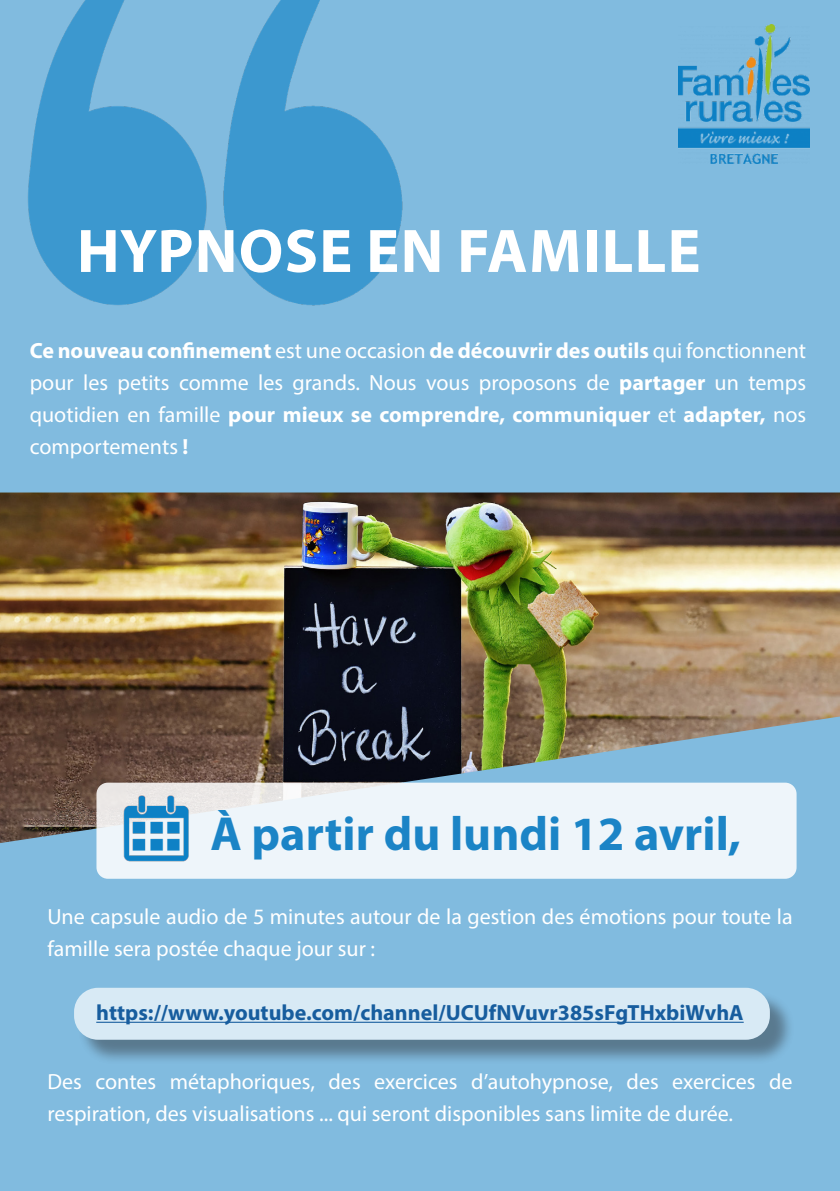
<style>
.page{position:relative;width:840px;height:1191px;background:#fff}
.page>*{position:absolute;margin:0;border:0;box-sizing:border-box;transform-origin:0 0}
.t1{font:700 62px "Myriad Pro";letter-spacing:.02em;color:#fff}
.t2{font:700 48px "Myriad Pro";color:#1b84c6}
.t3{font:22px/32px "Myriad Pro";color:#fff;text-align:justify}
.t4{font:700 22px "Myriad Pro";color:#175d9e}
.s1{font-weight:700}
</style>
<div class="page">
<div style="left:0;top:0;width:839px;height:1191px;background:#81bbdf"></div>
<img style="left:28px;top:0;width:375px;height:306px">
<div style="left:77px;top:990px;width:716px;height:75px;background:#231f20;opacity:.6"></div>
<div style="left:74px;top:987px;width:695px;height:52px;background:#d8eaf5;border-radius:24px"></div>
<hr style="left:96px;top:1021px;width:647px;height:1px;background:#175d9e">
<img style="left:678px;top:24px;width:130px;height:139px">
<img style="left:0;top:492px;width:839px;height:351px">
<svg style="left:96px;top:782px;width:700px;height:96px;background:#ecf3f7"></svg>
<img style="left:120px;top:792px;width:74px;height:74px">
<p class="t1" style="left:77px;top:211px;width:625px">HYPNOSE EN FAMILLE</p>
<p class="t3" style="left:30px;top:334px;width:777px"><span class="s1">Ce nouveau confinement</span> est une occasion <span class="s1">de découvrir des outils</span> qui fonctionnent pour les petits comme les grands. Nous vous proposons de <span class="s1">partager</span> un temps quotidien en famille <span class="s1">pour mieux se comprendre, communiquer</span> et <span class="s1">adapter,</span> nos</p>
<p class="t3" style="left:30px;top:430px;width:160px">comportements <span class="s1">!</span></p>
<p class="t2" style="left:210px;top:802px;width:532px">À partir du lundi 12 avril,</p>
<p class="t3" style="left:47px;top:900px;width:746px">Une capsule audio de 5 minutes autour de la gestion des émotions pour toute la famille sera postée chaque jour sur :</p>
<p class="t4" style="left:96px;top:998px;width:648px">https://www.youtube.com/channel/UCUfNVuvr385sFgTHxbiWvhA</p>
<p class="t3" style="left:47px;top:1065px;width:746px">Des contes métaphoriques, des exercices d’autohypnose, des exercices de</p>
<p class="t3" style="left:47px;top:1097px;width:686px">respiration, des visualisations ... qui seront disponibles sans limite de durée.</p>
</div>
